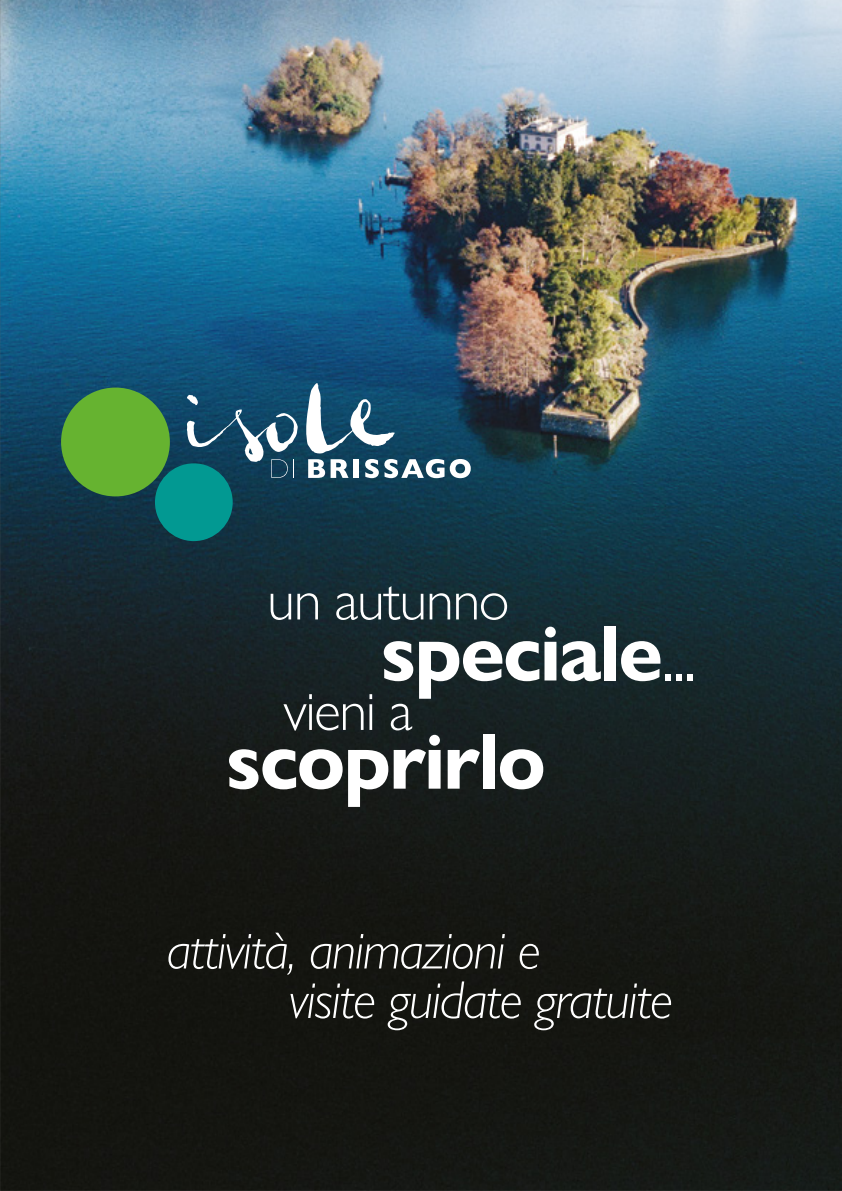
<style>
.page{position:relative;width:842px;height:1191px;background:#fff}
.page>*{position:absolute;margin:0;border:0;box-sizing:border-box;transform-origin:0 0}
.t1{font:700 79.8px/108.2px "Gill Sans Nova";letter-spacing:-.025em;color:#fff}
.t2{font:300 57.2px/110.4px "Gill Sans Nova";letter-spacing:-.025em;color:#fff}
.t3{font:italic 300 53.6px/49.4px "Gill Sans Nova";letter-spacing:-.025em;color:#fff}
.s1{font-weight:300}
</style>
<div class="page">
<img style="left:0;top:0;width:842px;height:1191px">
<p class="t2" style="left:267px;top:544px;width:244px">un autunno vieni a</p>
<h1 class="t1" style="left:225px;top:599px;width:473px;text-indent:155px">speciale<span class="s1">... </span>scoprirlo</h1>
<p class="t3" style="left:289px;top:924px;width:386px;text-indent:-122px">attività, animazioni e<br>visite guidate gratuite</p>
</div>
